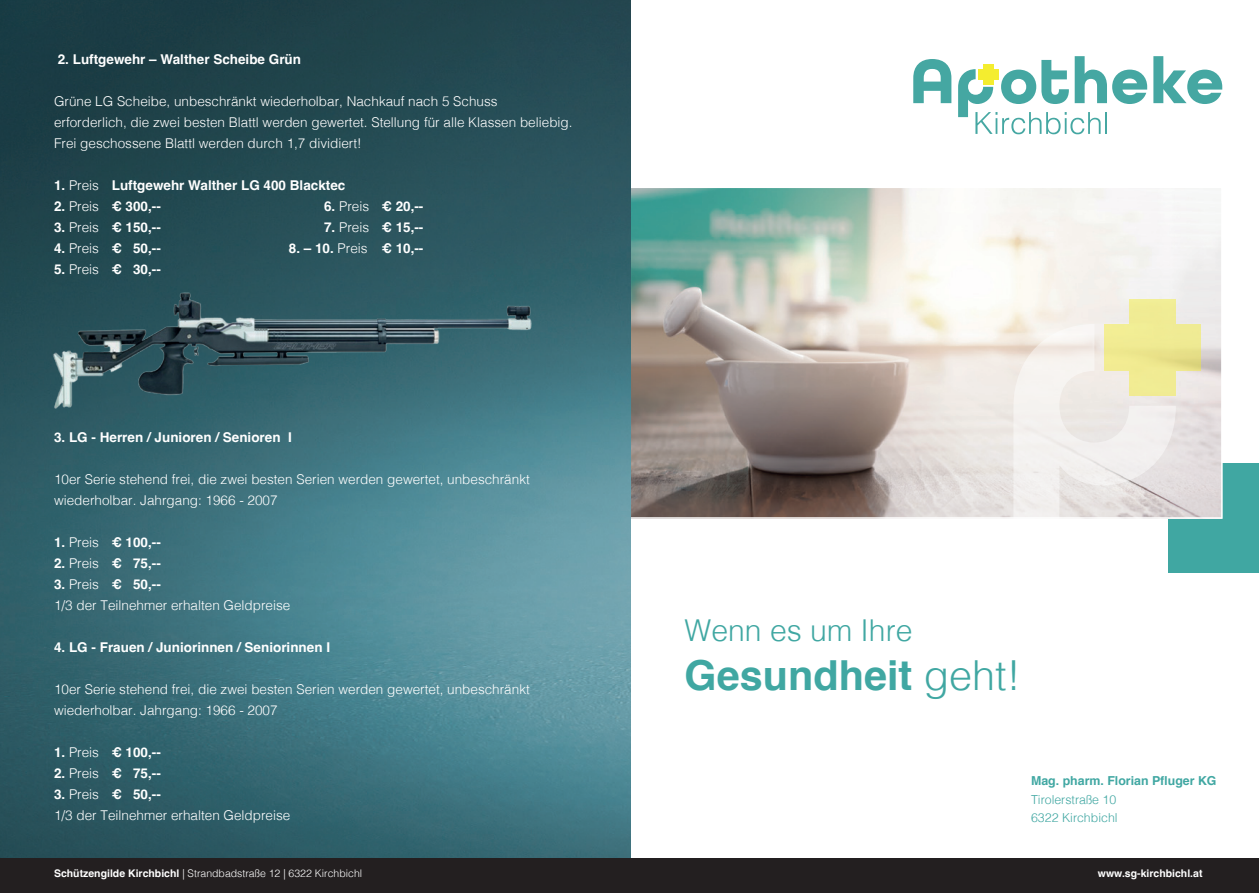
<style>
.page{position:relative;width:1259px;height:893px;background:#fff}
.page>*{position:absolute;margin:0;border:0;box-sizing:border-box;transform-origin:0 0}
.t1{font:700 41.4px "Helvetica";color:#40a7a2}
.t2{font:300 30.15px "Helvetica";color:#40a7a2}
.t3{font:300 13.5px/21px "Helvetica";color:#fff}
.t4{font:700 13.5px "Helvetica";color:#fff}
.t5{font:300 12.3px/18.6px "Helvetica";color:#40a7a2}
.t6{font:700 12.3px "Helvetica";color:#40a7a2}
.t7{font:300 10.5px "Helvetica";color:#fff}
.t8{font:700 10.5px "Helvetica";color:#fff}
.s1{font-weight:300}
.s2{font-weight:700}
</style>
<div class="page">
<div style="left:1168px;top:464px;width:91px;height:109px;background:#40a7a2"></div>
<svg style="left:631px;top:188px;width:591px;height:331px"></svg>
<svg style="left:913px;top:59px;width:38px;height:44px"></svg>
<svg style="left:1153px;top:56px;width:69px;height:48px"></svg>
<svg style="left:958px;top:56px;width:189px;height:78px"></svg>
<hr style="left:1105px;top:112px;width:2px;height:22px;background:#45a7a2">
<div style="left:977px;top:69px;width:21px;height:10px;background:#f4ed2f"></div>
<div style="left:1129px;top:299px;width:47px;height:97px;background:#f0ec94"></div>
<svg style="left:1013px;top:324px;width:162px;height:195px"></svg>
<div style="left:1104px;top:324px;width:96px;height:47px;background:linear-gradient(to right,#f3ed93,#e9e38c)"></div>
<img style="left:0;top:0;width:630px;height:859px">
<div style="left:0;top:859px;width:1259px;height:34px;background:#231f20"></div>
<img style="left:11px;top:196px;width:552px;height:246px">
<p class="t4" style="left:58px;top:51px;width:245px">2. Luftgewehr – Walther Scheibe Grün</p>
<p class="t3" style="left:54px;top:90px;width:520px">Grüne LG Scheibe, unbeschränkt wiederholbar, Nachkauf nach 5 Schuss erforderlich, die zwei besten Blattl werden gewertet. Stellung für alle Klassen beliebig.<br>Frei geschossene Blattl werden durch 1,7 dividiert!</p>
<p class="t4" style="left:54px;top:177px;width:293px">1. <span class="s1">Preis</span> Luftgewehr Walther LG 400 Blacktec</p>
<p class="t4" style="left:54px;top:198px;width:108px">2. <span class="s1">Preis</span> € 300,--</p>
<p class="t4" style="left:324px;top:198px;width:101px">6. <span class="s1">Preis</span> € 20,--</p>
<p class="t4" style="left:54px;top:219px;width:108px">3. <span class="s1">Preis</span> € 150,--</p>
<p class="t4" style="left:324px;top:219px;width:101px">7. <span class="s1">Preis</span> € 15,--</p>
<p class="t4" style="left:54px;top:240px;width:108px">4. <span class="s1">Preis</span> € 50,--</p>
<p class="t4" style="left:289px;top:240px;width:136px">8. – 10. <span class="s1">Preis</span> € 10,--</p>
<p class="t4" style="left:54px;top:261px;width:108px">5. <span class="s1">Preis</span> € 30,--</p>
<p class="t4" style="left:54px;top:429px;width:239px">3. LG - Herren / Junioren / Senioren I</p>
<p class="t3" style="left:54px;top:468px;width:477px">10er Serie stehend frei, die zwei besten Serien werden gewertet, unbeschränkt wiederholbar. Jahrgang: 1966 - 2007</p>
<p class="t4" style="left:54px;top:534px;width:108px">1. <span class="s1">Preis</span> € 100,--</p>
<p class="t4" style="left:54px;top:555px;width:108px">2. <span class="s1">Preis</span> € 75,--</p>
<p class="t3" style="left:54px;top:573px;width:238px"><span class="s2">3.</span> Preis <span class="s2">€ 50,--<br></span>1/3 der Teilnehmer erhalten Geldpreise</p>
<p class="t4" style="left:54px;top:639px;width:278px">4. LG - Frauen / Juniorinnen / Seniorinnen I</p>
<p class="t3" style="left:54px;top:678px;width:477px">10er Serie stehend frei, die zwei besten Serien werden gewertet, unbeschränkt wiederholbar. Jahrgang: 1966 - 2007</p>
<p class="t4" style="left:54px;top:744px;width:108px">1. <span class="s1">Preis</span> € 100,--</p>
<p class="t4" style="left:54px;top:765px;width:108px">2. <span class="s1">Preis</span> € 75,--</p>
<p class="t3" style="left:54px;top:783px;width:238px"><span class="s2">3.</span> Preis <span class="s2">€ 50,--<br></span>1/3 der Teilnehmer erhalten Geldpreise</p>
<h2 class="t2" style="left:684px;top:604px;width:229px">Wenn es um Ihre</h2>
<h1 class="t1" style="left:684px;top:642px;width:337px">Gesundheit <span class="s1">geht!</span></h1>
<p class="t6" style="left:1031px;top:771px;width:187px">Mag. pharm. Florian Pfluger KG</p>
<p class="t5" style="left:1031px;top:789px;width:88px">Tirolerstraße 10<br>6322 Kirchbichl</p>
<p class="t7" style="left:54px;top:865px;width:310px"><span class="s2">Schützengilde Kirchbichl</span> | Strandbadstraße 12 | 6322 Kirchbichl</p>
<p class="t8" style="left:1098px;top:867px;width:106px">www.sg-kirchbichl.at</p>
</div>
